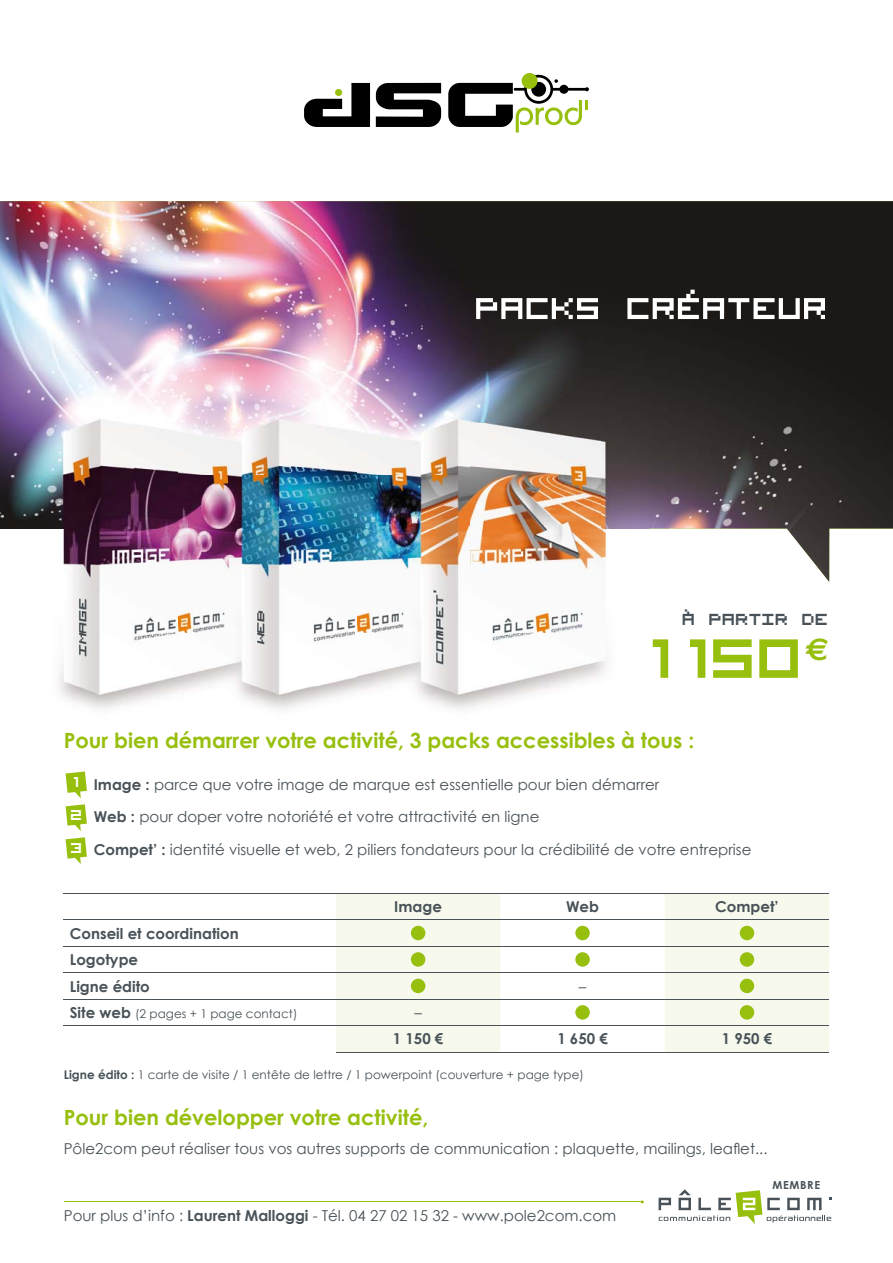
<style>
.page{position:relative;width:893px;height:1263px;background:#fff}
.page>*{position:absolute;margin:0;border:0;box-sizing:border-box;transform-origin:0 0}
.t1{font:99px "Visitor TT2 BRK";color:#97bf0d}
.t2{font:54px "Visitor TT2 BRK";color:#fff}
.t3{font:700 31.5px "Euro Sans";color:#97bf0d}
.t4{font:28.5px "Visitor TT2 BRK";color:#485258}
.t5{font:700 21px "Century Gothic";color:#97bf0d}
.t6{font:15px/32.8px "Century Gothic";color:#485258}
.t7{font:700 15px/26.4px "Century Gothic";color:#485258}
.t8{font:12px "Century Gothic";color:#485258}
.t9{font:700 11.1px "Century Gothic";letter-spacing:.06em;color:#485258}
.s1{font-weight:700}
.s2{font-weight:700;font-size:15px}
</style>
<div class="page">
<img style="left:0;top:201px;width:893px;height:190px">
<img style="left:648px;top:391px;width:245px;height:144px">
<img style="left:791px;top:534px;width:38px;height:48px">
<svg style="left:336px;top:894px;width:493px;height:158px;fill:#f6f9ec"></svg>
<hr style="left:64px;top:893px;width:272px;height:1px;background:#485258">
<hr style="left:336px;top:893px;width:164px;height:1px;background:#485258">
<hr style="left:500px;top:893px;width:165px;height:1px;background:#485258">
<hr style="left:665px;top:893px;width:164px;height:1px;background:#485258">
<hr style="left:64px;top:919px;width:272px;height:1px;background:#485258">
<hr style="left:336px;top:919px;width:164px;height:1px;background:#485258">
<hr style="left:500px;top:919px;width:165px;height:1px;background:#485258">
<hr style="left:665px;top:919px;width:164px;height:1px;background:#485258">
<hr style="left:64px;top:946px;width:272px;height:1px;background:#485258">
<hr style="left:336px;top:946px;width:164px;height:1px;background:#485258">
<hr style="left:500px;top:946px;width:165px;height:1px;background:#485258">
<hr style="left:665px;top:946px;width:164px;height:1px;background:#485258">
<hr style="left:64px;top:972px;width:272px;height:1px;background:#485258">
<hr style="left:336px;top:972px;width:164px;height:1px;background:#485258">
<hr style="left:500px;top:972px;width:165px;height:1px;background:#485258">
<hr style="left:665px;top:972px;width:164px;height:1px;background:#485258">
<hr style="left:64px;top:999px;width:272px;height:1px;background:#485258">
<hr style="left:336px;top:999px;width:164px;height:1px;background:#485258">
<hr style="left:500px;top:999px;width:165px;height:1px;background:#485258">
<hr style="left:665px;top:999px;width:164px;height:1px;background:#485258">
<hr style="left:336px;top:1025px;width:164px;height:1px;background:#485258">
<hr style="left:500px;top:1025px;width:165px;height:1px;background:#485258">
<hr style="left:665px;top:1025px;width:164px;height:1px;background:#485258">
<hr style="left:336px;top:1052px;width:164px;height:1px;background:#485258">
<hr style="left:500px;top:1052px;width:165px;height:1px;background:#485258">
<hr style="left:665px;top:1052px;width:164px;height:1px;background:#485258">
<hr style="left:64px;top:1025px;width:272px;height:1px;background:#485258">
<div style="left:411px;top:926px;width:14px;height:14px;background:#97bf0d;border-radius:50%"></div>
<div style="left:575px;top:926px;width:15px;height:14px;background:#97bf0d;border-radius:50%"></div>
<div style="left:740px;top:926px;width:14px;height:14px;background:#97bf0d;border-radius:50%"></div>
<div style="left:411px;top:952px;width:14px;height:15px;background:#97bf0d;border-radius:50%"></div>
<div style="left:575px;top:952px;width:15px;height:15px;background:#97bf0d;border-radius:50%"></div>
<div style="left:740px;top:952px;width:14px;height:15px;background:#97bf0d;border-radius:50%"></div>
<div style="left:411px;top:979px;width:14px;height:14px;background:#97bf0d;border-radius:50%"></div>
<div style="left:740px;top:979px;width:14px;height:14px;background:#97bf0d;border-radius:50%"></div>
<div style="left:575px;top:1005px;width:15px;height:14px;background:#97bf0d;border-radius:50%"></div>
<div style="left:740px;top:1005px;width:14px;height:14px;background:#97bf0d;border-radius:50%"></div>
<img style="left:0;top:371px;width:291px;height:263px">
<img style="left:59px;top:634px;width:120px;height:75px">
<img style="left:291px;top:371px;width:67px;height:315px">
<img style="left:291px;top:686px;width:67px;height:21px">
<img style="left:179px;top:634px;width:112px;height:75px">
<img style="left:358px;top:371px;width:290px;height:338px">
<svg style="left:66px;top:771px;width:21px;height:27px"></svg>
<svg style="left:66px;top:804px;width:21px;height:27px"></svg>
<svg style="left:66px;top:837px;width:21px;height:27px"></svg>
<hr style="left:64px;top:1201px;width:578px;height:1px;background:#97bf0d">
<svg style="left:659px;top:1189px;width:172px;height:35px"></svg>
<svg style="left:304px;top:83px;width:66px;height:44px"></svg>
<svg style="left:376px;top:83px;width:65px;height:44px"></svg>
<svg style="left:448px;top:75px;width:141px;height:57px"></svg>
<div style="left:522px;top:73px;width:16px;height:16px;background:#97bf0d;border-radius:50%"></div>
<div style="left:335px;top:89px;width:7px;height:7px;background:#97bf0d;border-radius:50%"></div>
<h2 class="t2" style="left:476px;top:269px;width:355px">Packs créateur</h2>
<h3 class="t4" style="left:683px;top:599px;width:148px">À PARTIR DE</h3>
<h1 class="t1" style="left:653px;top:586px;width:154px">1 150</h1>
<h3 class="t3" style="left:806px;top:630px;width:25px">€</h3>
<h3 class="t5" style="left:64px;top:727px;width:632px">Pour bien démarrer votre activité, 3 packs accessibles à tous :</h3>
<p class="t6" style="left:94px;top:767px;width:659px"><span class="s1">Image :</span> parce que votre image de marque est essentielle pour bien démarrer<br><span class="s1">Web :</span> pour doper votre notoriété et votre attractivité en ligne<br><span class="s1">Compet’ :</span> identité visuelle et web, 2 piliers fondateurs pour la crédibilité de votre entreprise</p>
<p class="t7" style="left:70px;top:920px;width:170px">Conseil et coordination<br>Logotype<br>Ligne édito</p>
<p class="t7" style="left:394px;top:893px;width:49px">Image</p>
<p class="t7" style="left:566px;top:893px;width:34px">Web</p>
<p class="t7" style="left:715px;top:893px;width:65px">Compet’</p>
<p class="t6" style="left:579px;top:969px;width:9px">–</p>
<p class="t8" style="left:70px;top:1006px;width:229px"><span class="s2">Site web</span> (2 pages + 1 page contact)</p>
<p class="t6" style="left:414px;top:996px;width:9px">–</p>
<p class="t7" style="left:393px;top:1025px;width:52px">1 150 €</p>
<p class="t7" style="left:557px;top:1025px;width:52px">1 650 €</p>
<p class="t7" style="left:722px;top:1025px;width:52px">1 950 €</p>
<p class="t8" style="left:64px;top:1067px;width:522px"><span class="s1">Ligne édito :</span> 1 carte de visite / 1 entête de lettre / 1 powerpoint (couverture + page type)</p>
<h3 class="t5" style="left:64px;top:1104px;width:366px">Pour bien développer votre activité,</h3>
<p class="t6" style="left:64px;top:1131px;width:705px">Pôle2com peut réaliser tous vos autres supports de communication : plaquette, mailings, leaflet...</p>
<p class="t6" style="left:64px;top:1198px;width:554px">Pour plus d’info : <span class="s1">Laurent Malloggi</span> - Tél. 04 27 02 15 32 - www.pole2com.com</p>
<p class="t9" style="left:772px;top:1178px;width:49px">MEMBRE</p>
</div>
